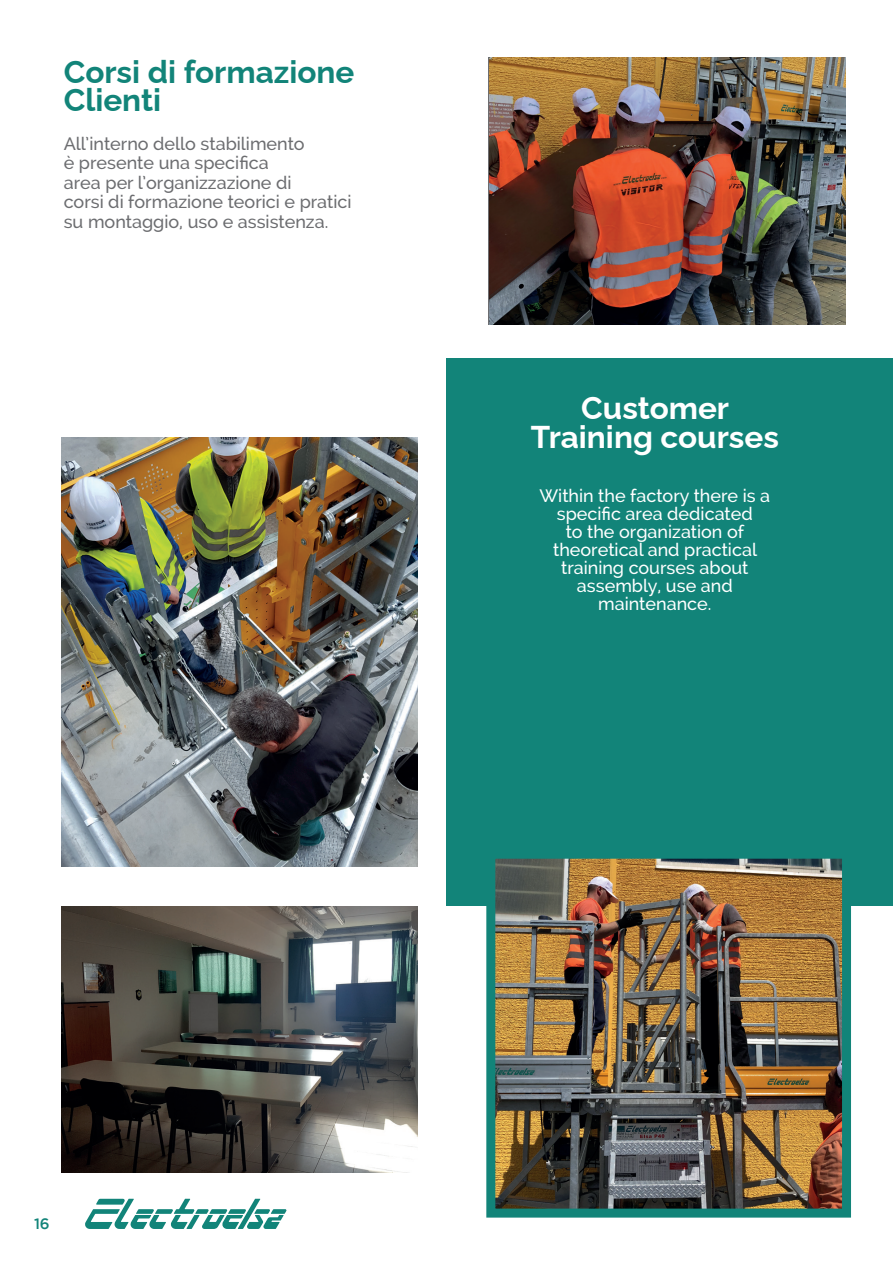
<style>
.page{position:relative;width:893px;height:1263px;background:#fff}
.page>*{position:absolute;margin:0;border:0;box-sizing:border-box;transform-origin:0 0}
.t1{font:100 31.5px/28.5px "Raleway";color:#128479}
.t2{font:100 31.5px/28.5px "Raleway";color:#fff;text-align:center}
.t3{font:500 18px/18px "Raleway";color:#fff;text-align:center}
.t4{font:500 18px/19.5px "Raleway";color:#6c6d70}
.t5{font:500 15px "Gotham";color:#128479}
</style>
<div class="page">
<svg style="left:85px;top:1199px;width:202px;height:30px"></svg>
<div style="left:446px;top:357px;width:447px;height:548px;background:#128479"></div>
<img style="left:490px;top:58px;width:355px;height:266px">
<img style="left:61px;top:906px;width:356px;height:267px">
<img style="left:61px;top:438px;width:356px;height:429px">
<img style="left:496px;top:860px;width:345px;height:347px">
<div style="left:486px;top:850px;width:365px;height:367px;border:9px solid #128479"></div>
<h1 class="t1" style="left:64px;top:54px;width:292px">Corsi di formazione<br>Clienti</h1>
<p class="t4" style="left:64px;top:134px;width:289px">All’interno dello stabilimento<br>è presente una specifica<br>area per l’organizzazione di<br>corsi di formazione teorici e pratici su montaggio, uso e assistenza.</p>
<h1 class="t2" style="left:531px;top:391px;width:250px">Customer<br>Training courses</h1>
<p class="t3" style="left:539px;top:487px;width:232px">Within the factory there is a specific area dedicated<br>to the organization of theoretical and practical training courses about assembly, use and maintenance.</p>
<p class="t5" style="left:34px;top:1215px;width:17px">16</p>
</div>
